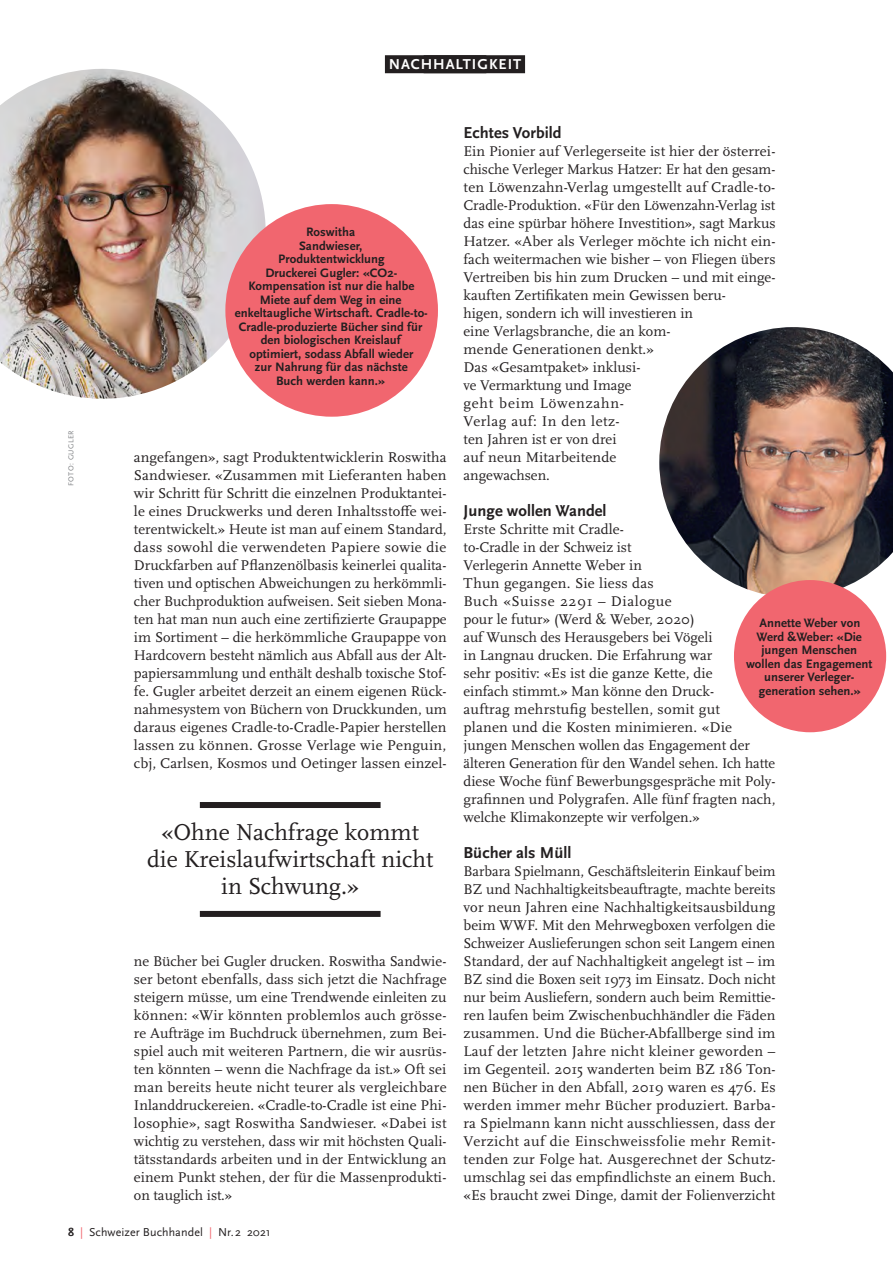
<style>
.page{position:relative;width:893px;height:1263px;background:#fff}
.page>*{position:absolute;margin:0;border:0;box-sizing:border-box;transform-origin:0 0}
.t1{font:24px/27px "Scala OT";color:#231f20;text-align:center}
.t2{font:700 16.5px "Scala Sans OT";letter-spacing:.005em;color:#231f20}
.t3{font:700 15px "Scala Sans OT";letter-spacing:.06em;color:#fff}
.t4{font:14.7px/18px "Scala OT";color:#231f20;text-align:justify}
.t5{font:700 12.75px/13.5px "Scala Sans OT";letter-spacing:.005em;color:#231f20;text-align:center}
.t6{font:12px "Scala Sans OT";letter-spacing:.01em;color:#231f20}
.t7{font:7.5px "Scala Sans OT";letter-spacing:.06em;color:#808285}
.s1{font-weight:700}
.s2{color:#f1666f}
</style>
<div class="page">
<div style="left:385px;top:55px;width:140px;height:18px;background:#231f20"></div>
<img style="left:0;top:69px;width:266px;height:330px">
<img style="left:659px;top:327px;width:234px;height:270px">
<div style="left:225px;top:204px;width:213px;height:213px;background:#f1666f;border-radius:50%"></div>
<div style="left:734px;top:580px;width:152px;height:152px;background:#f1666f;border-radius:50%"></div>
<div style="left:200px;top:802px;width:181px;height:6px;background:#231f20"></div>
<div style="left:200px;top:911px;width:181px;height:6px;background:#231f20"></div>
<p class="t7" style="left:67px;top:486px;width:57px;rotate:-90deg">FOTO: GUGLER</p>
<p class="t3" style="left:389px;top:56px;width:134px">NACHHALTIGKEIT</p>
<p class="t3" style="left:427px;top:56px;width:57px">RUBRIK</p>
<p class="t5" style="left:235px;top:225px;width:194px">Roswitha<br>Sandwieser,<br>Produktentwicklung<br>Druckerei Gugler: «CO2-<br>Kompensation ist nur die halbe<br>Miete auf dem Weg in eine enkeltaugliche Wirtschaft. Cradle-to-<br>Cradle-produzierte Bücher sind für den biologischen Kreislauf optimiert, sodass Abfall wieder<br>zur Nahrung für das nächste<br>Buch werden kann.»</p>
<p class="t4" style="left:134px;top:449px;width:314px">angefangen», sagt Produktentwicklerin Roswitha Sandwieser. «Zusammen mit Lieferanten haben wir Schritt für Schritt die einzelnen Produktantei&shy;le eines Druckwerks und deren Inhaltsstoffe wei&shy;terentwickelt.» Heute ist man auf einem Standard, dass sowohl die verwendeten Papiere sowie die Druckfarben auf Pflanzenölbasis keinerlei qualita&shy;tiven und optischen Abweichungen zu herkömmli&shy;cher Buchproduktion aufweisen. Seit sieben Mona&shy;ten hat man nun auch eine zertifizierte Graupappe im Sortiment – die herkömmliche Graupappe von Hardcovern besteht nämlich aus Abfall aus der Alt&shy;papiersammlung und enthält deshalb toxische Stof&shy;fe. Gugler arbeitet derzeit an einem eigenen Rück&shy;nahmesystem von Büchern von Druckkunden, um daraus eigenes Cradle-to-Cradle-Papier herstellen lassen zu können. Grosse Verlage wie Penguin, cbj, Carlsen, Kosmos und Oetinger lassen einzel-</p>
<h1 class="t1" style="left:147px;top:819px;width:288px">«Ohne Nachfrage kommt die Kreislaufwirtschaft nicht in Schwung.»</h1>
<p class="t4" style="left:134px;top:953px;width:314px">ne Bücher bei Gugler drucken. Roswitha Sandwie&shy;ser betont ebenfalls, dass sich jetzt die Nachfrage steigern müsse, um eine Trendwende einleiten zu können: «Wir könnten problemlos auch grösse&shy;re Aufträge im Buchdruck übernehmen, zum Bei&shy;spiel auch mit weiteren Partnern, die wir ausrüs&shy;ten könnten – wenn die Nachfrage da ist.» Oft sei man bereits heute nicht teurer als vergleichbare Inlanddruckereien. «Cradle-to-Cradle ist eine Phi&shy;losophie», sagt Roswitha Sandwieser. «Dabei ist wichtig zu verstehen, dass wir mit höchsten Quali&shy;tätsstandards arbeiten und in der Entwicklung an einem Punkt stehen, der für die Massenprodukti&shy;on tauglich ist.»</p>
<p class="t2" style="left:463px;top:124px;width:100px">Echtes Vorbild</p>
<p class="t4" style="left:463px;top:143px;width:314px;text-align:left">Ein Pionier auf Verlegerseite ist hier der österrei&shy;chische Verleger Markus Hatzer: Er hat den gesam&shy;ten Löwenzahn-Verlag umgestellt auf Cradle-to-Cradle-Produktion. «Für den Löwenzahn-Verlag ist das eine spürbar höhere Investition», sagt Markus Hatzer. «Aber als Verleger möchte ich nicht ein&shy;fach weitermachen wie bisher – von Fliegen übers Vertreiben bis hin zum Drucken – und mit einge&shy;kauften Zertifikaten mein Gewissen beru-<br>higen, sondern ich will investieren in<br>eine Verlagsbranche, die an kom-<br>mende Generationen denkt.»<br>Das «Gesamtpaket» inklusi-<br>ve Vermarktung und Image<br>geht beim Löwenzahn-<br>Verlag auf: In den letz-<br>ten Jahren ist er von drei<br>auf neun Mitarbeitende<br>angewachsen.</p>
<p class="t2" style="left:463px;top:502px;width:145px">Junge wollen Wandel</p>
<p class="t4" style="left:463px;top:521px;width:314px;text-align:left">Erste Schritte mit Cradle-<br>to-Cradle in der Schweiz ist<br>Verlegerin Annette Weber in<br>Thun gegangen. Sie liess das<br>Buch «Suisse 2291 – Dialogue<br>pour le futur» (Werd &amp; Weber, 2020)<br>auf Wunsch des Herausgebers bei Vögeli<br>in Langnau drucken. Die Erfahrung war<br>sehr positiv: «Es ist die ganze Kette, die<br>einfach stimmt.» Man könne den Druck-<br>auftrag mehrstufig bestellen, somit gut<br>planen und die Kosten minimieren. «Die jungen Menschen wollen das Engagement der älteren Generation für den Wandel sehen. Ich hatte diese Woche fünf Bewerbungsgespräche mit Poly&shy;grafinnen und Polygrafen. Alle fünf fragten nach, welche Klimakonzepte wir verfolgen.»</p>
<p class="t2" style="left:463px;top:844px;width:109px">Bücher als Müll</p>
<p class="t4" style="left:463px;top:863px;width:314px">Barbara Spielmann, Geschäftsleiterin Einkauf beim BZ und Nachhaltigkeitsbeauftragte, machte bereits vor neun Jahren eine Nachhaltigkeitsausbildung beim WWF. Mit den Mehrwegboxen verfolgen die Schweizer Auslieferungen schon seit Langem einen Standard, der auf Nachhaltigkeit angelegt ist – im BZ sind die Boxen seit 1973 im Einsatz. Doch nicht nur beim Ausliefern, sondern auch beim Remittie&shy;ren laufen beim Zwischenbuchhändler die Fäden zusammen. Und die Bücher-Abfallberge sind im Lauf der letzten Jahre nicht kleiner geworden – im Gegenteil. 2015 wanderten beim BZ 186 Ton&shy;nen Bücher in den Abfall, 2019 waren es 476. Es werden immer mehr Bücher produziert. Barba&shy;ra Spielmann kann nicht ausschliessen, dass der Verzicht auf die Einschweissfolie mehr Remit&shy;tenden zur Folge hat. Ausgerechnet der Schutz&shy;umschlag sei das empfindlichste an einem Buch. «Es braucht zwei Dinge, damit der Folienverzicht</p>
<p class="t5" style="left:746px;top:616px;width:128px">Annette Weber von<br>Werd &amp;Weber: «Die jungen Menschen wollen das Engagement unserer Verleger&shy;generation sehen.»</p>
<p class="t6" style="left:68px;top:1226px;width:204px"><span class="s1">8</span> <span class="s2">|</span> Schweizer Buchhandel <span class="s2">|</span> Nr. 2 2021</p>
</div>
